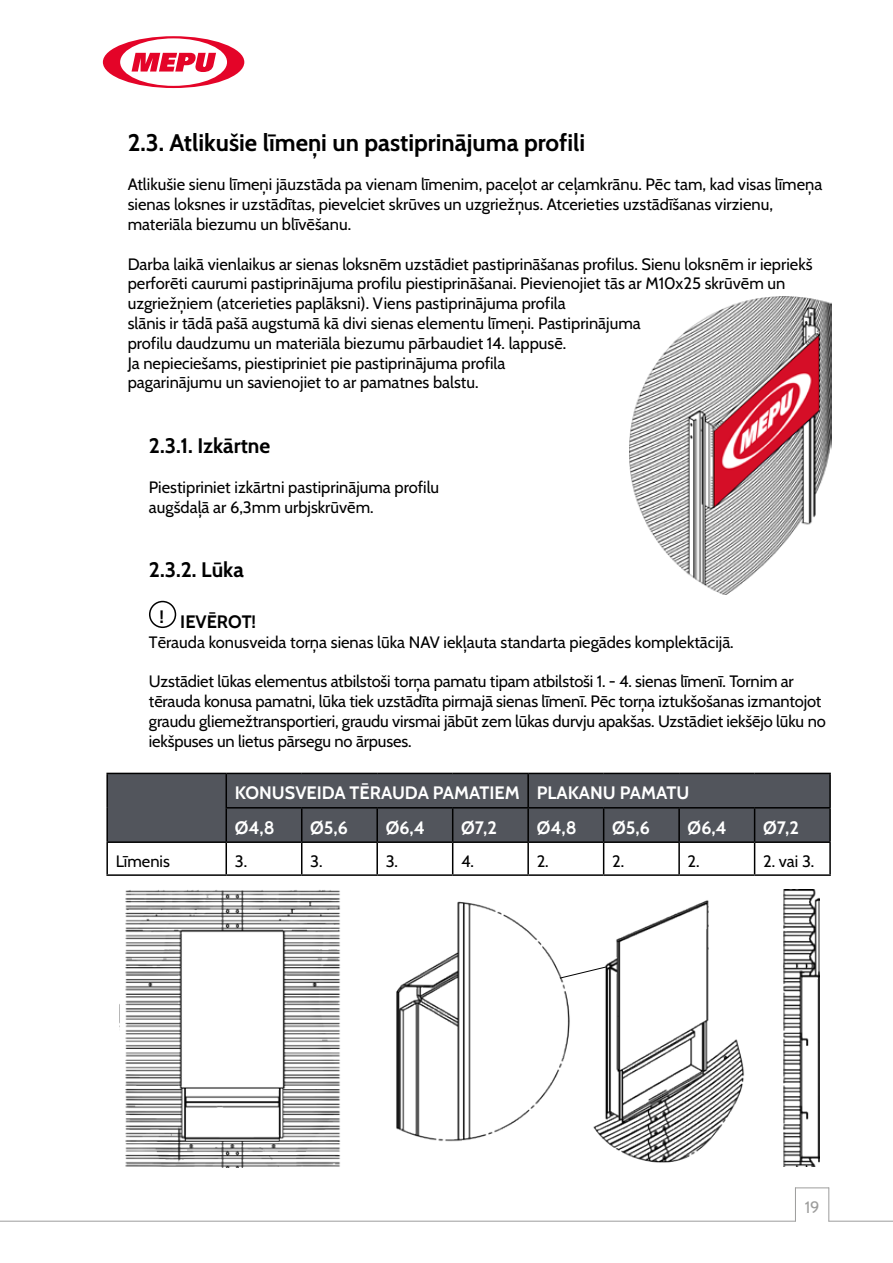
<style>
.page{position:relative;width:893px;height:1263px;background:#fff}
.page>*{position:absolute;margin:0;border:0;box-sizing:border-box;transform-origin:0 0}
.t1{font:700 24px "Cabin";color:#000}
.t2{font:700 21px "Cabin";color:#000}
.t3{font:700 18px/34.3px "Cabin";color:#fff}
.t4{font:700 18px "Cabin";color:#000}
.t5{font:16.5px/19.8px "Cabin";color:#000}
.t6{font:16.5px "Cabin";color:#9d9d9c}
</style>
<div class="page">
<svg style="left:103px;top:36px;width:141px;height:52px"></svg>
<hr style="left:0;top:1221px;width:796px;height:1px;background:#9d9d9c">
<hr style="left:795px;top:1187px;width:1px;height:34px;background:#9d9d9c">
<hr style="left:828px;top:1187px;width:1px;height:34px;background:#9d9d9c">
<hr style="left:795px;top:1187px;width:34px;height:1px;background:#9d9d9c">
<hr style="left:828px;top:1221px;width:65px;height:1px;background:#9d9d9c">
<img style="left:629px;top:297px;width:202px;height:297px">
<img style="left:125px;top:890px;width:216px;height:277px">
<img style="left:396px;top:890px;width:423px;height:276px">
<svg style="left:559px;top:966px;width:48px;height:13px"></svg>
<div style="left:149px;top:601px;width:27px;height:27px;border:2px solid #000;border-radius:50%"></div>
<div style="left:108px;top:774px;width:721px;height:67px;background:#52555c"></div>
<hr style="left:226px;top:773px;width:76px;height:1px;background:#000">
<hr style="left:225px;top:774px;width:2px;height:33px;background:#000">
<hr style="left:302px;top:773px;width:75px;height:1px;background:#000">
<hr style="left:377px;top:773px;width:76px;height:1px;background:#000">
<hr style="left:453px;top:773px;width:75px;height:1px;background:#000">
<hr style="left:528px;top:773px;width:76px;height:1px;background:#000">
<hr style="left:527px;top:774px;width:2px;height:33px;background:#000">
<hr style="left:604px;top:773px;width:75px;height:1px;background:#000">
<hr style="left:679px;top:773px;width:76px;height:1px;background:#000">
<hr style="left:755px;top:773px;width:76px;height:1px;background:#000">
<hr style="left:829px;top:774px;width:2px;height:33px;background:#000">
<hr style="left:225px;top:807px;width:77px;height:1px;background:#000">
<hr style="left:302px;top:807px;width:75px;height:1px;background:#000">
<hr style="left:377px;top:807px;width:76px;height:1px;background:#000">
<hr style="left:453px;top:807px;width:75px;height:1px;background:#000">
<hr style="left:528px;top:807px;width:76px;height:1px;background:#000">
<hr style="left:604px;top:807px;width:75px;height:1px;background:#000">
<hr style="left:679px;top:807px;width:76px;height:1px;background:#000">
<hr style="left:755px;top:807px;width:76px;height:1px;background:#000">
<hr style="left:106px;top:773px;width:120px;height:1px;background:#000">
<hr style="left:106px;top:774px;width:2px;height:34px;background:#000">
<hr style="left:106px;top:808px;width:2px;height:33px;background:#000">
<hr style="left:225px;top:808px;width:2px;height:33px;background:#000">
<hr style="left:301px;top:808px;width:1px;height:33px;background:#000">
<hr style="left:376px;top:808px;width:2px;height:33px;background:#000">
<hr style="left:452px;top:808px;width:1px;height:33px;background:#000">
<hr style="left:527px;top:808px;width:2px;height:33px;background:#000">
<hr style="left:603px;top:808px;width:1px;height:33px;background:#000">
<hr style="left:678px;top:808px;width:2px;height:33px;background:#000">
<hr style="left:754px;top:808px;width:1px;height:33px;background:#000">
<hr style="left:829px;top:808px;width:2px;height:33px;background:#000">
<hr style="left:106px;top:841px;width:120px;height:2px;background:#000">
<hr style="left:106px;top:843px;width:2px;height:31px;background:#000">
<hr style="left:226px;top:841px;width:76px;height:2px;background:#000">
<hr style="left:225px;top:843px;width:2px;height:31px;background:#000">
<hr style="left:302px;top:841px;width:75px;height:2px;background:#000">
<hr style="left:301px;top:843px;width:1px;height:31px;background:#000">
<hr style="left:377px;top:841px;width:76px;height:2px;background:#000">
<hr style="left:376px;top:843px;width:2px;height:31px;background:#000">
<hr style="left:453px;top:841px;width:75px;height:2px;background:#000">
<hr style="left:452px;top:843px;width:1px;height:31px;background:#000">
<hr style="left:528px;top:841px;width:76px;height:2px;background:#000">
<hr style="left:527px;top:843px;width:2px;height:31px;background:#000">
<hr style="left:604px;top:841px;width:75px;height:2px;background:#000">
<hr style="left:603px;top:843px;width:1px;height:31px;background:#000">
<hr style="left:679px;top:841px;width:76px;height:2px;background:#000">
<hr style="left:678px;top:843px;width:2px;height:31px;background:#000">
<hr style="left:755px;top:841px;width:76px;height:2px;background:#000">
<hr style="left:754px;top:843px;width:1px;height:31px;background:#000">
<hr style="left:829px;top:843px;width:2px;height:31px;background:#000">
<hr style="left:106px;top:874px;width:120px;height:2px;background:#000">
<hr style="left:226px;top:874px;width:76px;height:2px;background:#000">
<hr style="left:302px;top:874px;width:75px;height:2px;background:#000">
<hr style="left:377px;top:874px;width:76px;height:2px;background:#000">
<hr style="left:453px;top:874px;width:75px;height:2px;background:#000">
<hr style="left:528px;top:874px;width:76px;height:2px;background:#000">
<hr style="left:604px;top:874px;width:75px;height:2px;background:#000">
<hr style="left:679px;top:874px;width:76px;height:2px;background:#000">
<hr style="left:755px;top:874px;width:76px;height:2px;background:#000">
<h1 class="t1" style="left:128px;top:123px;width:459px">2.3. Atlikušie līmeņi un pastiprinājuma profili</h1>
<p class="t5" style="left:128px;top:174px;width:696px">Atlikušie sienu līmeņi jāuzstāda pa vienam līmenim, paceļot ar ceļamkrānu. Pēc tam, kad visas līmeņa sienas loksnes ir uzstādītas, pievelciet skrūves un uzgriežņus. Atcerieties uzstādīšanas virzienu, materiāla biezumu un blīvēšanu.</p>
<p class="t5" style="left:128px;top:253px;width:686px">Darba laikā vienlaikus ar sienas loksnēm uzstādiet pastiprināšanas profilus. Sienu loksnēm ir iepriekš perforēti caurumi pastiprinājuma profilu piestiprināšanai. Pievienojiet tās ar M10x25 skrūvēm un uzgriežņiem (atcerieties paplāksni). Viens pastiprinājuma profila<br>slānis ir tādā pašā augstumā kā divi sienas elementu līmeņi. Pastiprinājuma<br>profilu daudzumu un materiāla biezumu pārbaudiet 14. lappusē.<br>Ja nepieciešams, piestipriniet pie pastiprinājuma profila<br>pagarinājumu un savienojiet to ar pamatnes balstu.</p>
<p class="t2" style="left:149px;top:429px;width:123px">2.3.1. Izkārtne</p>
<p class="t5" style="left:149px;top:476px;width:292px">Piestipriniet izkārtni pastiprinājuma profilu augšdaļā ar 6,3mm urbjskrūvēm.</p>
<p class="t2" style="left:149px;top:553px;width:96px">2.3.2. Lūka</p>
<p class="t4" style="left:159px;top:607px;width:98px">! IEVĒROT!</p>
<p class="t5" style="left:149px;top:631px;width:586px">Tērauda konusveida torņa sienas lūka NAV iekļauta standarta piegādes komplektācijā.</p>
<p class="t5" style="left:149px;top:671px;width:678px">Uzstādiet lūkas elementus atbilstoši torņa pamatu tipam atbilstoši 1. - 4. sienas līmenī. Tornim ar tērauda konusa pamatni, lūka tiek uzstādīta pirmajā sienas līmenī. Pēc torņa iztukšošanas izmantojot graudu gliemežtransportieri, graudu virsmai jābūt zem lūkas durvju apakšas. Uzstādiet iekšējo lūku no iekšpuses un lietus pārsegu no ārpuses.</p>
<p class="t3" style="left:235px;top:775px;width:456px">KONUSVEIDA TĒRAUDA PAMATIEM PLAKANU PAMATU<br>Ø4,8</p>
<p class="t3" style="left:310px;top:809px;width:39px">Ø5,6</p>
<p class="t3" style="left:386px;top:809px;width:41px">Ø6,4</p>
<p class="t3" style="left:461px;top:809px;width:37px">Ø7,2</p>
<p class="t3" style="left:537px;top:809px;width:41px">Ø4,8</p>
<p class="t3" style="left:612px;top:809px;width:39px">Ø5,6</p>
<p class="t3" style="left:688px;top:809px;width:41px">Ø6,4</p>
<p class="t3" style="left:763px;top:809px;width:37px">Ø7,2</p>
<p class="t5" style="left:116px;top:850px;width:56px">Līmenis</p>
<p class="t5" style="left:235px;top:850px;width:14px">3.</p>
<p class="t5" style="left:310px;top:850px;width:14px">3.</p>
<p class="t5" style="left:386px;top:850px;width:14px">3.</p>
<p class="t5" style="left:461px;top:850px;width:14px">4.</p>
<p class="t5" style="left:537px;top:850px;width:14px">2.</p>
<p class="t5" style="left:612px;top:850px;width:14px">2.</p>
<p class="t5" style="left:688px;top:850px;width:14px">2.</p>
<p class="t5" style="left:763px;top:850px;width:53px">2. vai 3.</p>
<p class="t6" style="left:805px;top:1194px;width:16px">19</p>
</div>
